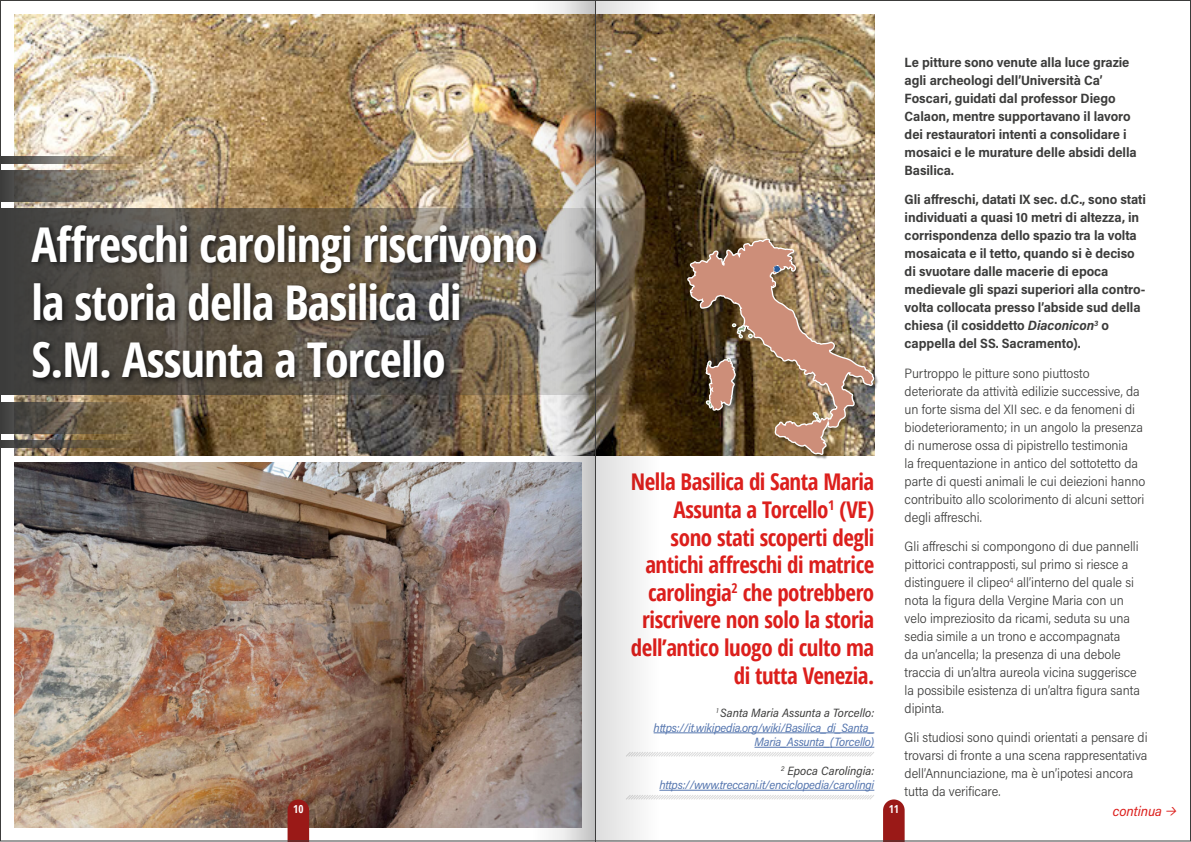
<style>
.page{position:relative;width:1191px;height:842px;background:#fff}
.page>*{position:absolute;margin:0;border:0;box-sizing:border-box;transform-origin:0 0}
.t1{font:700 condensed 48px/57.6px "Open Sans";letter-spacing:-.02em;color:#fff}
.t2{font:700 condensed 23px/27.6px "Open Sans";letter-spacing:-.02em;color:#dc1f1c;text-align:right}
.t3{font:italic 14px "Acumin Pro Semi Cond";letter-spacing:-.005em;color:#dc1f1c}
.t4{font:300 13.5px/18px "Acumin Pro Semi Cond";letter-spacing:-.005em;color:#3c3c3b}
.t5{font:700 13.5px/18px "Acumin Pro Semi Cond";letter-spacing:-.005em;color:#3c3c3b}
.t6{font:italic 12px/14.4px "Acumin Pro Semi Cond";letter-spacing:-.015em;color:#5576af;text-align:right}
.t7{font:700 condensed 11px "Open Sans";color:#fff}
.s1{color:#3c3c3b}
.s2{font-style:italic}
.s3{font-family:"Gilroy"}
</style>
<div class="page">
<img style="left:14px;top:14px;width:860px;height:441px">
<img style="left:14px;top:462px;width:518px;height:366px">
<svg style="left:2px;top:209px;width:673px;height:186px;background:#50493d"></svg>
<svg style="left:2px;top:170px;width:150px;height:32px;background:#82796b"></svg>
<svg style="left:2px;top:156px;width:150px;height:7px"></svg>
<svg style="left:2px;top:402px;width:150px;height:31px;background:#655944"></svg>
<svg style="left:2px;top:441px;width:150px;height:7px"></svg>
<div style="left:29px;top:222px;width:515px;height:163px;background:#000;opacity:.75"></div>
<hr style="left:653px;top:732px;width:221px;height:1px;background:#5576af">
<svg style="left:658px;top:752px;width:216px;height:5px"></svg>
<hr style="left:754px;top:747px;width:120px;height:1px;background:#5576af">
<svg style="left:658px;top:795px;width:216px;height:5px"></svg>
<hr style="left:659px;top:790px;width:215px;height:1px;background:#5576af">
<img style="left:685px;top:237px;width:191px;height:222px">
<svg style="left:287px;top:799px;width:22px;height:43px"></svg>
<svg style="left:883px;top:799px;width:21px;height:43px"></svg>
<img style="left:532px;top:2px;width:31px;height:837px">
<svg style="left:596px;top:2px;width:62px;height:837px"></svg>
<img style="left:563px;top:2px;width:32px;height:837px">
<hr style="left:595px;top:0;width:1px;height:842px;background:#3c3c3b">
<h1 class="t1" style="left:32px;top:215px;width:508px">Affreschi carolingi riscrivono la storia della Basilica di<br>S.M. Assunta a Torcello</h1>
<h2 class="t2" style="left:631px;top:468px;width:245px">Nella Basilica di Santa Maria<br>Assunta a Torcello<sup>1</sup> (VE) sono stati scoperti degli antichi affreschi di matrice carolingia<sup>2</sup> che potrebbero riscrivere non solo la storia dell’antico luogo di culto ma di tutta Venezia.</h2>
<p class="t6" style="left:653px;top:705px;width:222px"><sup>1</sup> <span class="s1">Santa Maria Assunta a Torcello: </span>https://it.wikipedia.org/wiki/Basilica_di_Santa_<br>Maria_Assunta_(Torcello)</p>
<p class="t6" style="left:659px;top:763px;width:216px"><sup>2</sup> <span class="s1">Epoca Carolingia: </span>https://www.treccani.it/enciclopedia/carolingi</p>
<p class="t5" style="left:904px;top:53px;width:233px">Le pitture sono venute alla luce grazie agli archeologi dell’Università Ca’ Foscari, guidati dal professor Diego Calaon, mentre supportavano il lavoro dei restauratori intenti a consolidare i mosaici e le murature delle absidi della Basilica.</p>
<p class="t5" style="left:904px;top:190px;width:243px">Gli affreschi, datati IX sec. d.C., sono stati individuati a quasi 10 metri di altezza, in corrispondenza dello spazio tra la volta mosaicata e il tetto, quando si è deciso di svuotare dalle macerie di epoca medievale gli spazi superiori alla contro&shy;volta collocata presso l’abside sud della chiesa (il cosiddetto <span class="s2">Diaconicon</span><sup>3</sup> o cappella del SS. Sacramento).</p>
<p class="t4" style="left:904px;top:363px;width:242px">Purtroppo le pitture sono piuttosto deteriorate da attività edilizie successive, da un forte sisma del XII sec. e da fenomeni di biodeterioramento; in un angolo la presenza di numerose ossa di pipistrello testimonia<br>la frequentazione in antico del sottotetto da parte di questi animali le cui deiezioni hanno contribuito allo scolorimento di alcuni settori degli affreschi.</p>
<p class="t4" style="left:904px;top:537px;width:237px">Gli affreschi si compongono di due pannelli pittorici contrapposti, sul primo si riesce a distinguere il clipeo<sup>4</sup> all’interno del quale si nota la figura della Vergine Maria con un velo impreziosito da ricami, seduta su una sedia simile a un trono e accompagnata<br>da un’ancella; la presenza di una debole traccia di un’altra aureola vicina suggerisce la possibile esistenza di un’altra figura santa dipinta.</p>
<p class="t4" style="left:904px;top:728px;width:244px">Gli studiosi sono quindi orientati a pensare di trovarsi di fronte a una scena rappresentativa dell’Annunciazione, ma è un’ipotesi ancora tutta da verificare.</p>
<p class="t7" style="left:293px;top:802px;width:12px">10</p>
<p class="t7" style="left:888px;top:802px;width:12px">11</p>
<p class="t3" style="left:1112px;top:801px;width:66px">continua <span class="s3">→</span></p>
</div>
